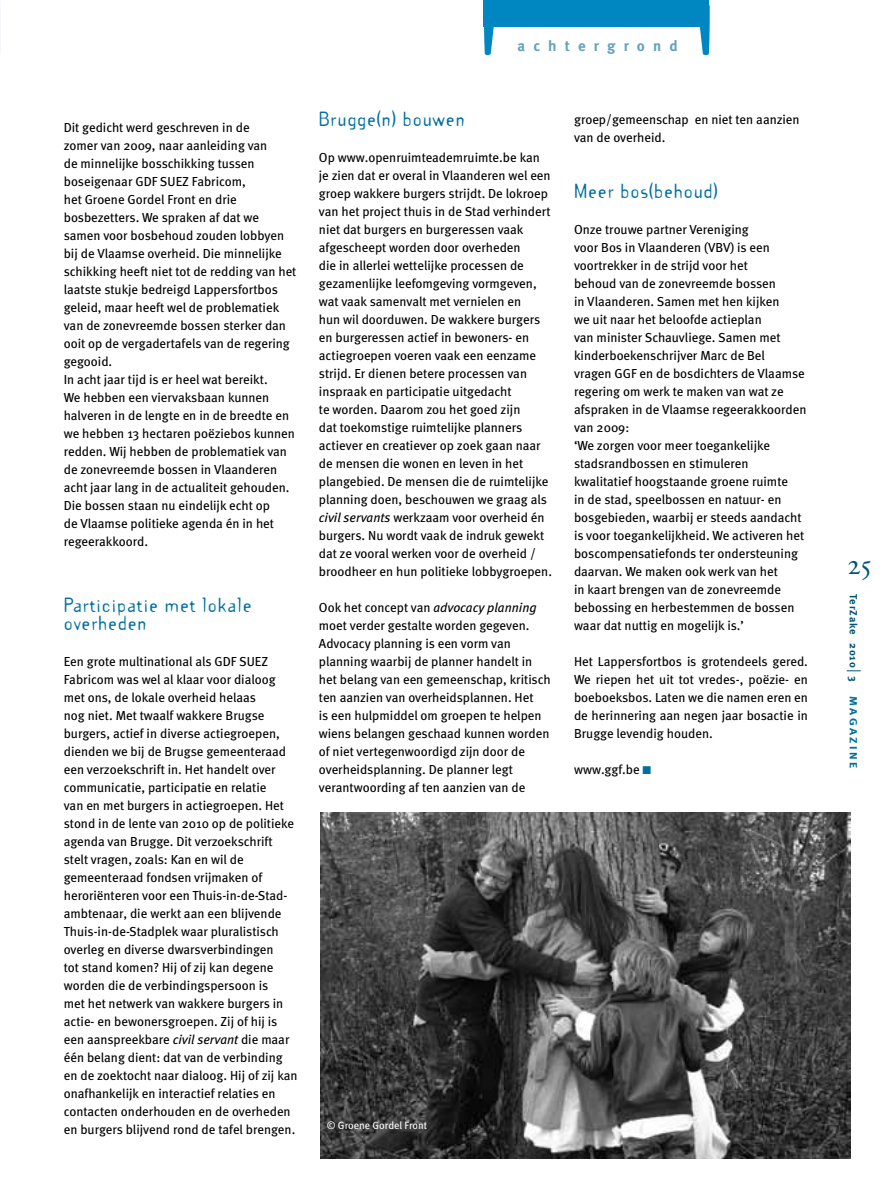
<style>
.page{position:relative;width:893px;height:1191px;background:#fff}
.page>*{position:absolute;margin:0;border:0;box-sizing:border-box;transform-origin:0 0}
.t1{font:270px "Adobe Garamond";color:#0087c1}
.t2{font:18px/18px "Template Gothic";letter-spacing:.05em;color:#006f9f}
.t3{font:700 15px "Meta";letter-spacing:.55em;color:#66a2bc}
.t4{font:13.05px/18px "Meta";color:#000}
.t5{font:10.5px "Meta";color:#fff}
.t6{font:700 10.5px "Meta";letter-spacing:.1em;color:#00547a}
.t7{font:700 10.5px "Meta";color:#006f9f;scale:1.15 1}
.s1{font-style:italic}
.s2{font-family:"European Pi Three";color:#006f9f}
</style>
<div class="page">
<svg style="left:847px;top:670px;width:14px;height:1px"></svg>
<div style="left:484px;top:0;width:225px;height:26px;background:#0087c1"></div>
<img style="left:320px;top:812px;width:530px;height:346px">
<p class="t4" style="left:64px;top:118px;width:234px">Dit gedicht werd geschreven in de<br>zomer van 2009, naar aanleiding van<br>de minnelijke bosschikking tussen boseigenaar GDF SUEZ Fabricom,<br>het Groene Gordel Front en drie bosbezetters. We spraken af dat we samen voor bosbehoud zouden lobbyen bij de Vlaamse overheid. Die minnelijke schikking heeft niet tot de redding van het laatste stukje bedreigd Lappersfortbos geleid, maar heeft wel de problematiek van de zonevreemde bossen sterker dan ooit op de vergadertafels van de regering gegooid.<br>In acht jaar tijd is er heel wat bereikt.<br>We hebben een viervaksbaan kunnen halveren in de lengte en in de breedte en we hebben 13 hectaren poëziebos kunnen redden. Wij hebben de problematiek van de zonevreemde bossen in Vlaanderen acht jaar lang in de actualiteit gehouden.<br>Die bossen staan nu eindelijk echt op<br>de Vlaamse politieke agenda én in het regeerakkoord.</p>
<h2 class="t2" style="left:64px;top:595px;width:189px">Participatie met lokale overheden</h2>
<p class="t4" style="left:64px;top:652px;width:235px">Een grote multinational als GDF SUEZ Fabricom was wel al klaar voor dialoog met ons, de lokale overheid helaas<br>nog niet. Met twaalf wakkere Brugse burgers, actief in diverse actiegroepen, dienden we bij de Brugse gemeenteraad een verzoekschrift in. Het handelt over communicatie, participatie en relatie<br>van en met burgers in actiegroepen. Het stond in de lente van 2010 op de politieke agenda van Brugge. Dit verzoekschrift stelt vragen, zoals: Kan en wil de gemeenteraad fondsen vrijmaken of heroriënteren voor een Thuis-in-de-Stad&shy;ambtenaar, die werkt aan een blijvende Thuis-in-de-Stadplek waar pluralistisch overleg en diverse dwarsverbindingen<br>tot stand komen? Hij of zij kan degene worden die de verbindingspersoon is<br>met het netwerk van wakkere burgers in actie- en bewonersgroepen. Zij of hij is een aanspreekbare <span class="s1">civil servant</span> die maar één belang dient: dat van de verbinding en de zoektocht naar dialoog. Hij of zij kan onafhankelijk en interactief relaties en contacten onderhouden en de overheden en burgers blijvend rond de tafel brengen.</p>
<h1 class="t1" style="left:754px;top:-26px;width:88px;rotate:90deg">[</h1>
<p class="t3" style="left:518px;top:37px;width:162px">achtergrond</p>
<h2 class="t2" style="left:319px;top:109px;width:147px">Brugge(n) bouwen</h2>
<p class="t4" style="left:319px;top:148px;width:235px">Op www.openruimteademruimte.be kan je zien dat er overal in Vlaanderen wel een groep wakkere burgers strijdt. De lokroep van het project thuis in de Stad verhindert niet dat burgers en burgeressen vaak afgescheept worden door overheden<br>die in allerlei wettelijke processen de gezamenlijke leefomgeving vormgeven, wat vaak samenvalt met vernielen en<br>hun wil doorduwen. De wakkere burgers en burgeressen actief in bewoners- en actiegroepen voeren vaak een eenzame strijd. Er dienen betere processen van inspraak en participatie uitgedacht<br>te worden. Daarom zou het goed zijn<br>dat toekomstige ruimtelijke planners actiever en creatiever op zoek gaan naar de mensen die wonen en leven in het plangebied. De mensen die de ruimtelijke planning doen, beschouwen we graag als <span class="s1">civil servants</span> werkzaam voor overheid én burgers. Nu wordt vaak de indruk gewekt dat ze vooral werken voor de overheid / broodheer en hun politieke lobbygroepen.</p>
<p class="t4" style="left:319px;top:598px;width:233px">Ook het concept van <span class="s1">advocacy planning </span>moet verder gestalte worden gegeven.<br>Advocacy planning is een vorm van planning waarbij de planner handelt in het belang van een gemeenschap, kritisch ten aanzien van overheidsplannen. Het<br>is een hulpmiddel om groepen te helpen wiens belangen geschaad kunnen worden of niet vertegenwoordigd zijn door de overheidsplanning. De planner legt verantwoording af ten aanzien van de</p>
<p class="t4" style="left:574px;top:110px;width:227px">groep/gemeenschap en niet ten aanzien van de overheid.</p>
<h2 class="t2" style="left:574px;top:181px;width:145px">Meer bos(behoud)</h2>
<p class="t4" style="left:574px;top:220px;width:234px">Onze trouwe partner Vereniging<br>voor Bos in Vlaanderen (VBV) is een voortrekker in de strijd voor het<br>behoud van de zonevreemde bossen<br>in Vlaanderen. Samen met hen kijken<br>we uit naar het beloofde actieplan<br>van minister Schauvliege. Samen met kinderboekenschrijver Marc de Bel<br>vragen GGF en de bosdichters de Vlaamse regering om werk te maken van wat ze afspraken in de Vlaamse regeerakkoorden van 2009:<br>‘We zorgen voor meer toegankelijke stadsrandbossen en stimuleren kwalitatief hoogstaande groene ruimte<br>in de stad, speelbossen en natuur- en bosgebieden, waarbij er steeds aandacht is voor toegankelijkheid. We activeren het boscompensatiefonds ter ondersteuning daarvan. We maken ook werk van het<br>in kaart brengen van de zonevreemde bebossing en herbestemmen de bossen waar dat nuttig en mogelijk is.’</p>
<p class="t4" style="left:574px;top:652px;width:235px;text-align:justify">Het Lappersfortbos is grotendeels gered.<br>We riepen het uit tot vredes-, poëzie- en boeboeksbos. Laten we die namen eren en de herinnering aan negen jaar bosactie in Brugge levendig houden.</p>
<p class="t4" style="left:574px;top:760px;width:79px">www.ggf.be <span class="s2">K</span></p>
<p class="t5" style="left:327px;top:1119px;width:102px">© Groene Gordel Front</p>
<p class="t6" style="left:860px;top:594px;width:89px;rotate:90deg">TerZake 2010 3</p>
<p class="t7" style="left:860px;top:696px;width:64px;rotate:90deg">magazine</p>
</div>
